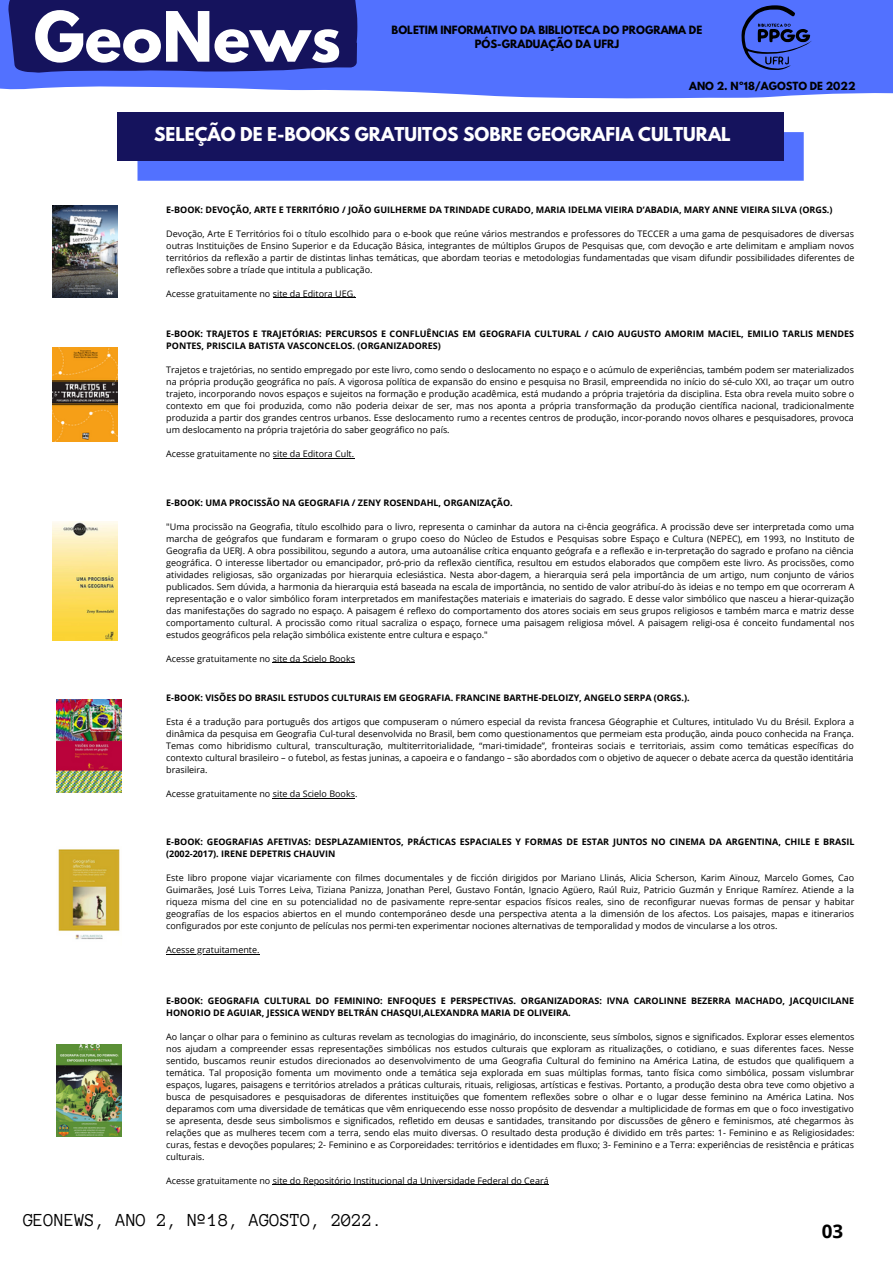
<style>
.page{position:relative;width:893px;height:1264px;background:#fff}
.page>*{position:absolute;margin:0;border:0;box-sizing:border-box;transform-origin:0 0}
.t1{font:700 61.35px "League Spartan";color:#fff}
.t2{font:18.75px "Anonymous Pro";color:#000}
.t3{font:700 18.75px "Open Sans";color:#000}
.t4{font:700 16.95px "League Spartan";color:#fff}
.t5{font:700 10.2px/13.5px "League Spartan";color:#000;text-align:center}
.t6{font:700 9.9px "League Spartan";color:#000}
.t7{font:9px/12px "Open Sans";color:#000;text-align:justify}
.t8{font:700 9px/12px "Open Sans";color:#000}
</style>
<div class="page">
<svg style="left:0;top:0;width:892px;height:166px;fill:#5271ff"></svg>
<svg style="left:4px;top:0;width:357px;height:92px;background:#2b3187"></svg>
<svg style="left:741px;top:5px;width:70px;height:65px;background:#3f57c5"></svg>
<div style="left:137px;top:132px;width:666px;height:49px;background:#5271ff"></div>
<div style="left:118px;top:112px;width:665px;height:49px;background:#15135d"></div>
<img style="left:52px;top:206px;width:66px;height:92px">
<img style="left:52px;top:347px;width:66px;height:94px">
<img style="left:52px;top:521px;width:66px;height:119px">
<img style="left:57px;top:699px;width:65px;height:93px">
<img style="left:58px;top:849px;width:62px;height:91px">
<img style="left:57px;top:1044px;width:65px;height:92px">
<hr style="left:273px;top:297px;width:83px;height:1px;background:#000">
<hr style="left:273px;top:458px;width:81px;height:1px;background:#000">
<hr style="left:273px;top:662px;width:82px;height:1px;background:#000">
<hr style="left:273px;top:797px;width:82px;height:1px;background:#000">
<hr style="left:166px;top:953px;width:93px;height:1px;background:#000">
<hr style="left:273px;top:1184px;width:276px;height:1px;background:#000">
<h1 class="t1" style="left:34px;top:6px;width:308px">GeoNews</h1>
<p class="t5" style="left:391px;top:25px;width:312px">BOLETIM INFORMATIVO DA BIBLIOTECA DO PROGRAMA DE<br>PÓS-GRADUAÇÃO DA UFRJ</p>
<p class="t6" style="left:689px;top:81px;width:168px">ANO 2. Nº18/AGOSTO DE 2022</p>
<h3 class="t4" style="left:154px;top:126px;width:578px">SELEÇÃO DE E-BOOKS GRATUITOS SOBRE GEOGRAFIA CULTURAL</h3>
<p class="t8" style="left:166px;top:203px;width:667px">E-BOOK: DEVOÇÃO, ARTE E TERRITÓRIO / JOÃO GUILHERME DA TRINDADE CURADO, MARIA IDELMA VIEIRA D’ABADIA, MARY ANNE VIEIRA SILVA (ORGS.)</p>
<p class="t7" style="left:166px;top:227px;width:689px">Devoção, Arte E Territórios foi o título escolhido para o e-book que reúne vários mestrandos e professores do TECCER a uma gama de pesquisadores de diversas outras Instituições de Ensino Superior e da Educação Básica, integrantes de múltiplos Grupos de Pesquisas que, com devoção e arte delimitam e ampliam novos territórios da reflexão a partir de distintas linhas temáticas, que abordam teorias e metodologias fundamentadas que visam difundir possibilidades diferentes de reflexões sobre a tríade que intitula a publicação.</p>
<p class="t7" style="left:166px;top:287px;width:191px">Acesse gratuitamente no site da Editora UEG.</p>
<p class="t8" style="left:166px;top:328px;width:689px">E-BOOK: TRAJETOS E TRAJETÓRIAS: PERCURSOS E CONFLUÊNCIAS EM GEOGRAFIA CULTURAL / CAIO AUGUSTO AMORIM MACIEL, EMILIO TARLIS MENDES<br>PONTES, PRISCILA BATISTA VASCONCELOS. (ORGANIZADORES)</p>
<p class="t7" style="left:166px;top:364px;width:689px">Trajetos e trajetórias, no sentido empregado por este livro, como sendo o deslocamento no espaço e o acúmulo de experiências, também podem ser materializados na própria produção geográfica no país. A vigorosa política de expansão do ensino e pesquisa no Brasil, empreendida no início do sé-culo XXI, ao traçar um outro trajeto, incorporando novos espaços e sujeitos na formação e produção acadêmica, está mudando a própria trajetória da disciplina. Esta obra revela muito sobre o contexto em que foi produzida, como não poderia deixar de ser, mas nos aponta a própria transformação da produção científica nacional, tradicionalmente produzida a partir dos grandes centros urbanos. Esse deslocamento rumo a recentes centros de produção, incor-porando novos olhares e pesquisadores, provoca um deslocamento na própria trajetória do saber geográfico no país.</p>
<p class="t7" style="left:166px;top:448px;width:189px">Acesse gratuitamente no site da Editora Cult.</p>
<p class="t8" style="left:166px;top:496px;width:348px">E-BOOK: UMA PROCISSÃO NA GEOGRAFIA / ZENY ROSENDAHL, ORGANIZAÇÃO.</p>
<p class="t7" style="left:166px;top:520px;width:689px">"Uma procissão na Geografia, título escolhido para o livro, representa o caminhar da autora na ci-ência geográfica. A procissão deve ser interpretada como uma marcha de geógrafos que fundaram e formaram o grupo coeso do Núcleo de Estudos e Pesquisas sobre Espaço e Cultura (NEPEC), em 1993, no Instituto de Geografia da UERJ. A obra possibilitou, segundo a autora, uma autoanálise crítica enquanto geógrafa e a reflexão e in-terpretação do sagrado e profano na ciência geográfica. O interesse libertador ou emancipador, pró-prio da reflexão científica, resultou em estudos elaborados que compõem este livro. As procissões, como atividades religiosas, são organizadas por hierarquia eclesiástica. Nesta abor-dagem, a hierarquia será pela importância de um artigo, num conjunto de vários publicados. Sem dúvida, a harmonia da hierarquia está baseada na escala de importância, no sentido de valor atribuí-do às ideias e no tempo em que ocorreram A representação e o valor simbólico foram interpretados em manifestações materiais e imateriais do sagrado. E desse valor simbólico que nasceu a hierar-quização das manifestações do sagrado no espaço. A paisagem é reflexo do comportamento dos atores sociais em seus grupos religiosos e também marca e matriz desse comportamento cultural. A procissão como ritual sacraliza o espaço, fornece uma paisagem religiosa móvel. A paisagem religi-osa é conceito fundamental nos estudos geográficos pela relação simbólica existente entre cultura e espaço."</p>
<p class="t7" style="left:166px;top:652px;width:190px">Acesse gratuitamente no site da Scielo Books</p>
<p class="t8" style="left:166px;top:691px;width:525px">E-BOOK: VISÕES DO BRASIL ESTUDOS CULTURAIS EM GEOGRAFIA. FRANCINE BARTHE-DELOIZY, ANGELO SERPA (ORGS.).</p>
<p class="t7" style="left:166px;top:715px;width:689px">Esta é a tradução para português dos artigos que compuseram o número especial da revista francesa Géographie et Cultures, intitulado Vu du Brésil. Explora a dinâmica da pesquisa em Geografia Cul-tural desenvolvida no Brasil, bem como questionamentos que permeiam esta produção, ainda pouco conhecida na França.<br>Temas como hibridismo cultural, transculturação, multiterritorialidade, “mari-timidade”, fronteiras sociais e territoriais, assim como temáticas específicas do contexto cultural brasileiro – o futebol, as festas juninas, a capoeira e o fandango – são abordados com o objetivo de aquecer o debate acerca da questão identitária brasileira.</p>
<p class="t7" style="left:166px;top:787px;width:193px">Acesse gratuitamente no site da Scielo Books.</p>
<p class="t8" style="left:166px;top:835px;width:689px">E-BOOK: GEOGRAFIAS AFETIVAS: DESPLAZAMIENTOS, PRÁCTICAS ESPACIALES Y FORMAS DE ESTAR JUNTOS NO CINEMA DA ARGENTINA, CHILE E BRASIL (2002-2017). IRENE DEPETRIS CHAUVIN</p>
<p class="t7" style="left:166px;top:871px;width:689px">Este libro propone viajar vicariamente con filmes documentales y de ficción dirigidos por Mariano Llinás, Alicia Scherson, Karim Aïnouz, Marcelo Gomes, Cao Guimarães, José Luis Torres Leiva, Tiziana Panizza, Jonathan Perel, Gustavo Fontán, Ignacio Agüero, Raúl Ruiz, Patricio Guzmán y Enrique Ramírez. Atiende a la riqueza misma del cine en su potencialidad no de pasivamente repre-sentar espacios físicos reales, sino de reconfigurar nuevas formas de pensar y habitar geografías de los espacios abiertos en el mundo contemporáneo desde una perspectiva atenta a la dimensión de los afectos. Los paisajes, mapas e itinerarios configurados por este conjunto de películas nos permi-ten experimentar nociones alternativas de temporalidad y modos de vincularse a los otros.</p>
<p class="t7" style="left:166px;top:943px;width:95px">Acesse gratuitamente.</p>
<p class="t8" style="left:166px;top:994px;width:689px">E-BOOK: GEOGRAFIA CULTURAL DO FEMININO: ENFOQUES E PERSPECTIVAS. ORGANIZADORAS: IVNA CAROLINNE BEZERRA MACHADO, JACQUICILANE<br>HONORIO DE AGUIAR, JESSICA WENDY BELTRÁN CHASQUI,ALEXANDRA MARIA DE OLIVEIRA.</p>
<p class="t7" style="left:166px;top:1030px;width:689px">Ao lançar o olhar para o feminino as culturas revelam as tecnologias do imaginário, do inconsciente, seus símbolos, signos e significados. Explorar esses elementos nos ajudam a compreender essas representações simbólicas nos estudos culturais que exploram as ritualizações, o cotidiano, e suas diferentes faces. Nesse sentido, buscamos reunir estudos direcionados ao desenvolvimento de uma Geografia Cultural do feminino na América Latina, de estudos que qualifiquem a temática. Tal proposição fomenta um movimento onde a temática seja explorada em suas múltiplas formas, tanto física como simbólica, possam vislumbrar espaços, lugares, paisagens e territórios atrelados a práticas culturais, rituais, religiosas, artísticas e festivas. Portanto, a produção desta obra teve como objetivo a busca de pesquisadores e pesquisadoras de diferentes instituições que fomentem reflexões sobre o olhar e o lugar desse feminino na América Latina. Nos deparamos com uma diversidade de temáticas que vêm enriquecendo esse nosso propósito de desvendar a multiplicidade de formas em que o foco investigativo se apresenta, desde seus simbolismos e significados, refletido em deusas e santidades, transitando por discussões de gênero e feminismos, até chegarmos às relações que as mulheres tecem com a terra, sendo elas muito diversas. O resultado desta produção é dividido em três partes: 1- Feminino e as Religiosidades: curas, festas e devoções populares; 2- Feminino e as Corporeidades: territórios e identidades em fluxo; 3- Feminino e a Terra: experiências de resistência e práticas culturais.</p>
<p class="t7" style="left:166px;top:1174px;width:384px">Acesse gratuitamente no site do Repositório Institucional da Universidade Federal do Ceará</p>
<h2 class="t2" style="left:23px;top:1210px;width:361px">GEONEWS, ANO 2, Nº18, AGOSTO, 2022.</h2>
<h2 class="t3" style="left:821px;top:1218px;width:23px">03</h2>
</div>
